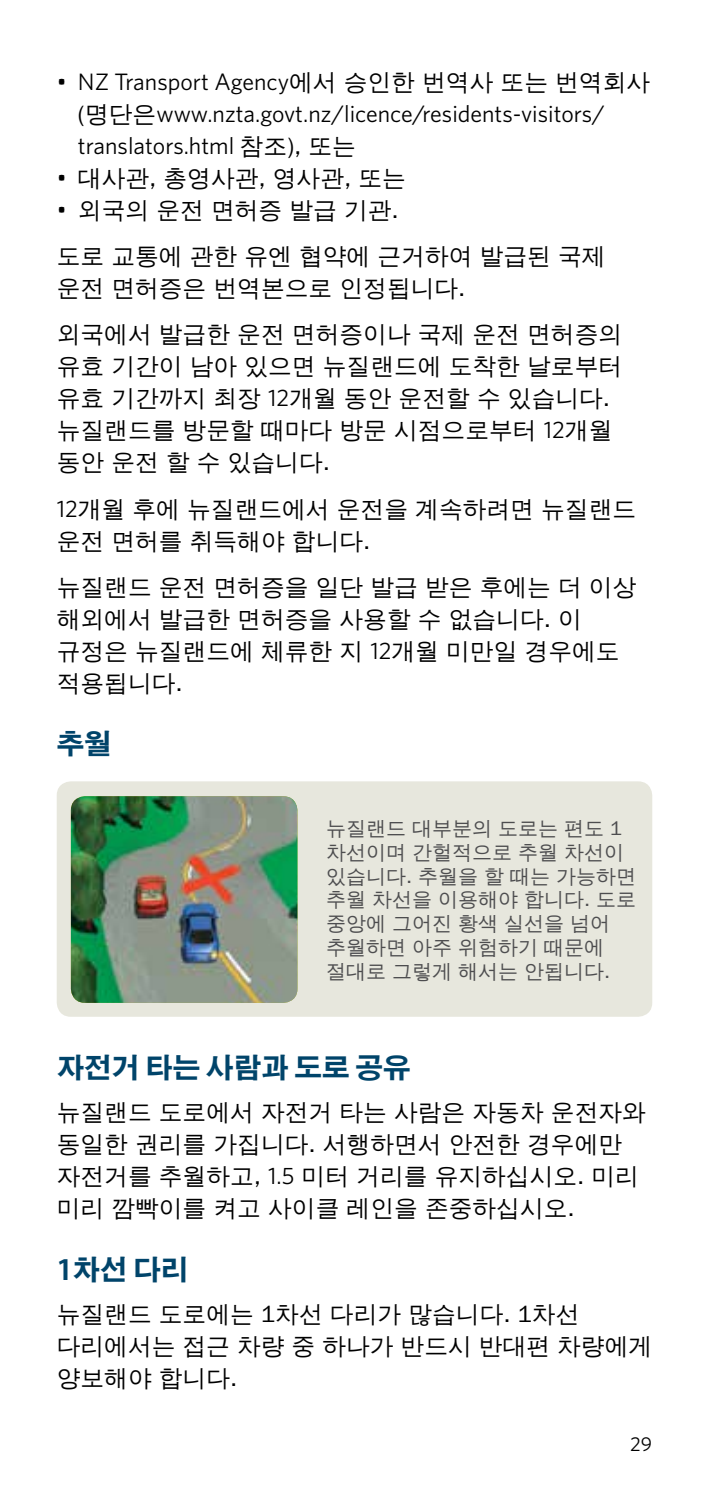
<style>
.page{position:relative;width:709px;height:1489px;background:#fff}
.page>*{position:absolute;margin:0;border:0;box-sizing:border-box;transform-origin:0 0}
.t1{font:700 27.5px "Adobe Gothic Std";color:#00446a}
.t2{font:23.75px/32px "Un Dotum";color:#000}
.t3{font:23.75px/32px "Whitney";color:#000}
.t4{font:20px/23.8px "Un Dotum";color:#4d4d4f}
.t5{font:20px "Whitney";color:#000}
.s1{font-family:"Un Dotum"}
.s2{font-family:"Whitney"}
</style>
<div class="page">
<div style="left:57px;top:781px;width:595px;height:235px;background:#e7e7dd;border-radius:14px"></div>
<img style="left:71px;top:796px;width:226px;height:206px">
<p class="t3" style="left:78px;top:65px;width:574px;text-indent:-21px">• NZ Transport Agency<span class="s1">에서 승인한 번역사 또는 번역회사 (명단은</span>www.nzta.govt.nz/licence/residents-visitors/ translators.html <span class="s1">참조), 또는</span></p>
<p class="t2" style="left:57px;top:161px;width:351px"><span class="s2">•</span> 대사관, 총영사관, 영사관, 또는</p>
<p class="t2" style="left:57px;top:186px;width:550px;line-height:46.2px"><span class="s2">•</span> 외국의 운전 면허증 발급 기관.<br>도로 교통에 관한 유엔 협약에 근거하여 발급된 국제</p>
<p class="t2" style="left:57px;top:264px;width:567px;line-height:46.2px">운전 면허증은 번역본으로 인정됩니다.<br>외국에서 발급한 운전 면허증이나 국제 운전 면허증의</p>
<p class="t2" style="left:57px;top:350px;width:567px">유효 기간이 남아 있으면 뉴질랜드에 도착한 날로부터 유효 기간까지 최장 <span class="s2">12</span>개월 동안 운전할 수 있습니다. 뉴질랜드를 방문할 때마다 방문 시점으로부터 <span class="s2">12</span>개월 동안 운전 할 수 있습니다.</p>
<p class="t2" style="left:57px;top:492px;width:581px"><span class="s2">12</span>개월 후에 뉴질랜드에서 운전을 계속하려면 뉴질랜드 운전 면허를 취득해야 합니다.</p>
<p class="t2" style="left:57px;top:570px;width:581px">뉴질랜드 운전 면허증을 일단 발급 받은 후에는 더 이상 해외에서 발급한 면허증을 사용할 수 없습니다. 이 규정은 뉴질랜드에 체류한 지 <span class="s2">12</span>개월 미만일 경우에도 적용됩니다.</p>
<p class="t1" style="left:57px;top:727px;width:56px">추월</p>
<p class="t4" style="left:326px;top:816px;width:311px">뉴질랜드 대부분의 도로는 편도 1 차선이며 간헐적으로 추월 차선이 있습니다. 추월을 할 때는 가능하면 추월 차선을 이용해야 합니다. 도로 중앙에 그어진 황색 실선을 넘어 추월하면 아주 위험하기 때문에 절대로 그렇게 해서는 안됩니다.</p>
<p class="t1" style="left:57px;top:1050px;width:355px">자전거 타는 사람과 도로 공유</p>
<p class="t2" style="left:57px;top:1095px;width:590px">뉴질랜드 도로에서 자전거 타는 사람은 자동차 운전자와 동일한 권리를 가집니다. 서행하면서 안전한 경우에만 자전거를 추월하고, <span class="s2">1.5</span> 미터 거리를 유지하십시오. 미리 미리 깜빡이를 켜고 사이클 레인을 존중하십시오.</p>
<p class="t1" style="left:57px;top:1252px;width:133px">1차선 다리</p>
<p class="t2" style="left:57px;top:1297px;width:597px">뉴질랜드 도로에는 1차선 다리가 많습니다. 1차선 다리에서는 접근 차량 중 하나가 반드시 반대편 차량에게 양보해야 합니다.</p>
<p class="t5" style="left:630px;top:1430px;width:24px">29</p>
</div>
